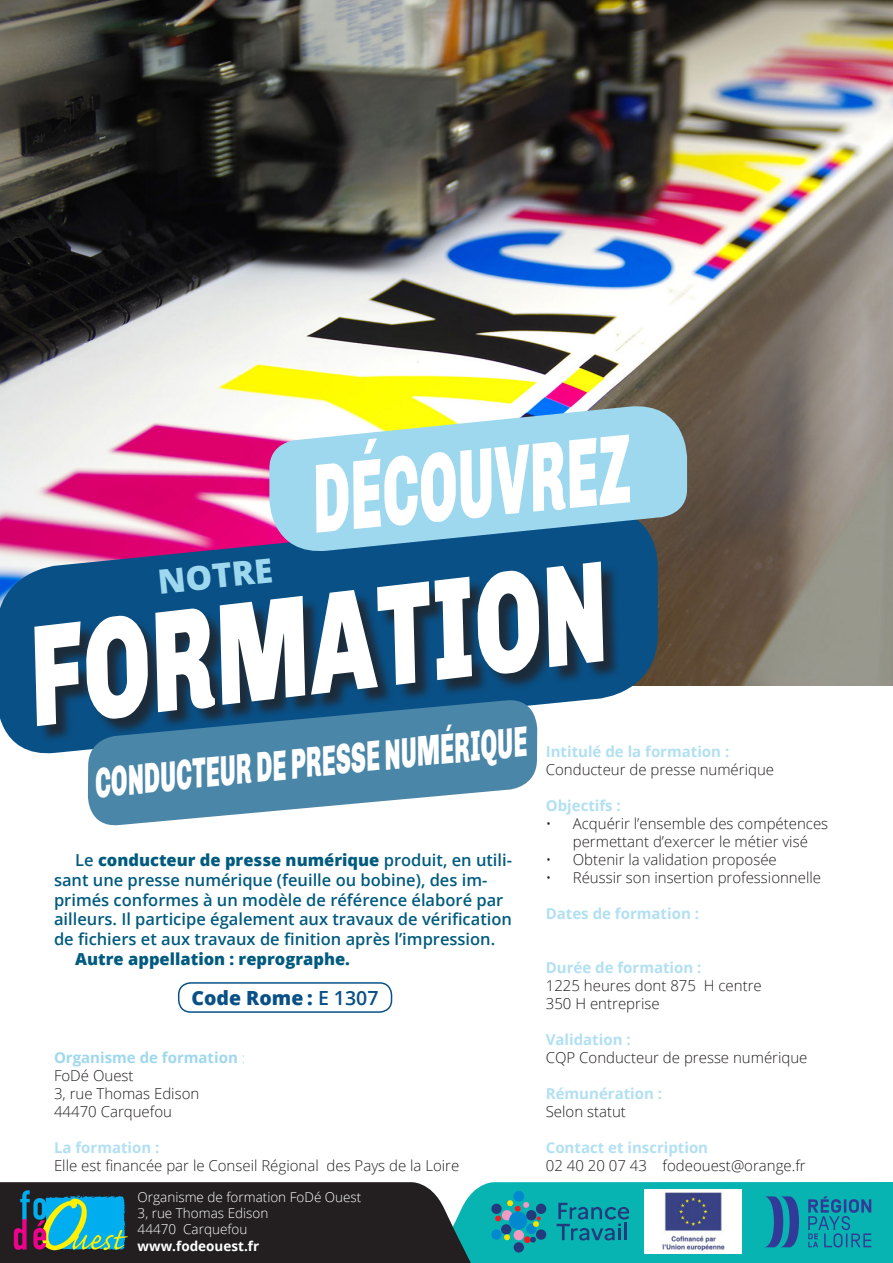
<style>
.page{position:relative;width:893px;height:1263px;background:#fff}
.page>*{position:absolute;margin:0;border:0;box-sizing:border-box;transform-origin:0 0}
.t1{font:900 144.45px "Chivo";color:#fff;scale:.65 1}
.t2{font:900 98.25px "Chivo";color:#fff;scale:.54 1}
.t3{font:900 42.75px "Chivo";color:#fff;scale:.54 1}
.t4{font:800 33.45px "Open Sans";color:#9ed8ee}
.t5{font:800 19.5px "Open Sans";color:#095086}
.t6{font:600 16.5px/19.8px "Open Sans";color:#005b7f}
.t7{font:800 16.5px "Open Sans";color:#005b7f}
.t8{font:300 15px/18px "Open Sans";color:#231f20}
.t9{font:700 15px "Open Sans";color:#b1e0f2}
.t10{font:300 13.5px/16.2px "Open Sans";color:#fff}
.t11{font:700 13.5px "Open Sans";color:#fff}
.s1{font-weight:800}
.s2{font-weight:600}
.s3{font-weight:700;color:#9ed8ee}
.s4{color:#9ed8ee}
</style>
<div class="page">
<img style="left:0;top:0;width:893px;height:685px">
<svg style="left:0;top:506px;width:658px;height:248px"></svg>
<svg style="left:269px;top:401px;width:418px;height:155px;background:#95c4d2"></svg>
<svg style="left:88px;top:743px;width:449px;height:83px;fill:#4a86a8"></svg>
<div style="left:37px;top:564px;width:584px;height:179px;background:#231f20;opacity:.75"></div>
<div style="left:178px;top:982px;width:214px;height:31px;border:2px solid #095086;border-radius:12px"></div>
<svg style="left:0;top:1182px;width:893px;height:81px;background:#21676c"></svg>
<img style="left:645px;top:1189px;width:97px;height:64px">
<h2 class="t2" style="left:304px;top:447px;width:593px;rotate:-6deg">DÉCOUVREZ</h2>
<h3 class="t4" style="left:156px;top:568px;width:117px;rotate:-6deg">NOTRE</h3>
<h1 class="t1" style="left:16px;top:600px;width:895px;rotate:-7deg">FORMATION</h1>
<h3 class="t3" style="left:92px;top:761px;width:805px;rotate:-6deg">CONDUCTEUR DE PRESSE NUMÉRIQUE</h3>
<p class="t9" style="left:546px;top:746px;width:185px">Intitulé de la formation :</p>
<p class="t8" style="left:546px;top:760px;width:230px">Conducteur de presse numérique</p>
<p class="t9" style="left:546px;top:800px;width:77px">Objectifs :</p>
<p class="t8" style="left:546px;top:816px;width:284px;text-align:center">• Acquérir l’ensemble des compétences permettant d’exercer le métier visé</p>
<p class="t8" style="left:546px;top:852px;width:233px">• Obtenir la validation proposée</p>
<p class="t8" style="left:546px;top:870px;width:277px">• Réussir son insertion professionnelle</p>
<p class="t9" style="left:546px;top:908px;width:155px">Dates de formation :</p>
<p class="t6" style="left:54px;top:852px;width:460px;text-indent:21px">Le <span class="s1">conducteur de presse numérique</span> produit, en utili&shy;sant une presse numérique (feuille ou bobine), des im&shy;primés conformes à un modèle de référence élaboré par ailleurs. Il participe également aux travaux de vérification de fichiers et aux travaux de finition après l’impression.</p>
<p class="t7" style="left:75px;top:946px;width:276px">Autre appellation : reprographe.</p>
<h3 class="t5" style="left:191px;top:990px;width:189px">Code Rome : <span class="s2">E 1307</span></h3>
<p class="t9" style="left:546px;top:962px;width:157px">Durée de formation :</p>
<p class="t8" style="left:546px;top:976px;width:218px">1225 heures dont 875 H centre<br>350 H entreprise</p>
<p class="t9" style="left:546px;top:1034px;width:86px">Validation :</p>
<p class="t8" style="left:546px;top:1048px;width:263px">CQP Conducteur de presse numérique</p>
<p class="t9" style="left:546px;top:1088px;width:118px">Rémunération :</p>
<p class="t8" style="left:546px;top:1102px;width:82px">Selon statut</p>
<p class="t9" style="left:546px;top:1142px;width:164px">Contact et inscription</p>
<p class="t8" style="left:546px;top:1156px;width:261px">02 40 20 07 43 fodeouest@orange.fr</p>
<p class="t8" style="left:54px;top:1050px;width:193px"><span class="s3">Organisme de formation</span> <span class="s4">:<br></span>FoDé Ouest<br>3, rue Thomas Edison<br>44470 Carquefou</p>
<p class="t9" style="left:54px;top:1142px;width:107px">La formation :</p>
<p class="t8" style="left:54px;top:1156px;width:407px">Elle est financée par le Conseil Régional des Pays de la Loire</p>
<p class="t10" style="left:138px;top:1188px;width:225px">Organisme de formation FoDé Ouest<br>3, rue Thomas Edison<br>44470 Carquefou</p>
<p class="t11" style="left:138px;top:1240px;width:123px">www.fodeouest.fr</p>
</div>
